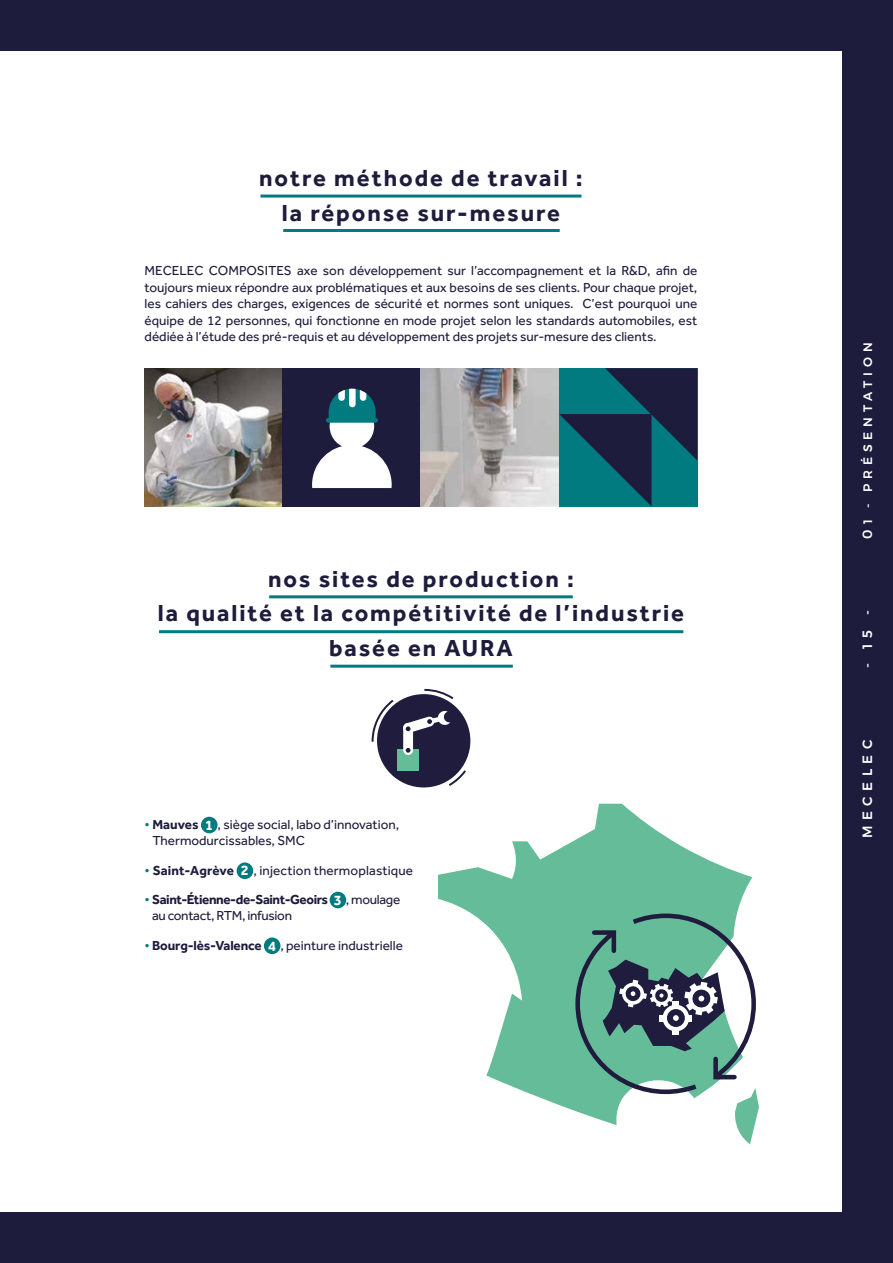
<style>
.page{position:relative;width:893px;height:1263px;background:#1e1c3c}
.page>*{position:absolute;margin:0;border:0;box-sizing:border-box;transform-origin:0 0}
.t1{font:700 24px/34.5px "Effra";letter-spacing:.08em;color:#1e1c3c;text-align:center}
.t2{font:13.5px/16.5px "Effra";color:#1e1c3c;text-align:justify}
.t3{font:13.5px/16.5px "Effra";letter-spacing:-.02em;color:#1e1c3c}
.t4{font:500 13.5px "Montserrat";letter-spacing:.4em;color:#fff}
.t5{font:500 12.3px "Montserrat";letter-spacing:.4em;color:#fff}
.s1{color:#017b7f}
.s2{font-weight:700}
.s3{font-weight:700;font-size:14.55px;color:#fff}
.s4{font-size:13.5px}
</style>
<div class="page">
<div style="left:0;top:51px;width:842px;height:1161px;background:#fff"></div>
<hr style="left:260px;top:195px;width:321px;height:3px;background:#017b7f">
<hr style="left:269px;top:595px;width:304px;height:3px;background:#017b7f">
<hr style="left:283px;top:229px;width:277px;height:3px;background:#017b7f">
<hr style="left:159px;top:630px;width:524px;height:3px;background:#017b7f">
<hr style="left:330px;top:665px;width:183px;height:3px;background:#017b7f">
<div style="left:201px;top:817px;width:17px;height:16px;background:#017b7f;border-radius:50%"></div>
<div style="left:237px;top:862px;width:16px;height:17px;background:#017b7f;border-radius:50%"></div>
<div style="left:330px;top:892px;width:16px;height:16px;background:#017b7f;border-radius:50%"></div>
<div style="left:264px;top:937px;width:16px;height:17px;background:#017b7f;border-radius:50%"></div>
<img style="left:145px;top:368px;width:138px;height:138px">
<div style="left:283px;top:368px;width:138px;height:138px;background:#1e1c3c"></div>
<img style="left:421px;top:368px;width:138px;height:138px">
<svg style="left:312px;top:445px;width:80px;height:43px"></svg>
<div style="left:330px;top:404px;width:44px;height:44px;background:#fff;border-radius:50%"></div>
<div style="left:326px;top:418px;width:52px;height:5px;background:#017b7f;border-radius:2px"></div>
<svg style="left:329px;top:389px;width:47px;height:29px"></svg>
<svg style="left:559px;top:368px;width:138px;height:138px;background:#0d5061"></svg>
<svg style="left:371px;top:688px;width:97px;height:100px"></svg>
<svg style="left:438px;top:804px;width:314px;height:306px;fill:#65bc99"></svg>
<svg style="left:573px;top:911px;width:186px;height:233px"></svg>
<h1 class="t1" style="left:259px;top:160px;width:325px">notre méthode de travail : la réponse sur-mesure</h1>
<p class="t2" style="left:145px;top:263px;width:554px">MECELEC COMPOSITES axe son développement sur l’accompagnement et la R&amp;D, afin de toujours mieux répondre aux problématiques et aux besoins de ses clients. Pour chaque projet, les cahiers des charges, exigences de sécurité et normes sont uniques. C’est pourquoi une équipe de 12 personnes, qui fonctionne en mode projet selon les standards automobiles, est dédiée à l’étude des pré-requis et au développement des projets sur-mesure des clients.</p>
<h1 class="t1" style="left:158px;top:561px;width:528px">nos sites de production :<br>la qualité et la compétitivité de l’industrie basée en AURA</h1>
<p class="t2" style="left:152px;top:816px;width:248px;text-indent:-8px"><span class="s1">•</span> <span class="s2">Mauves</span> <span class="s3">1</span> , siège social, labo d’innovation,<br>Thermodurcissables, SMC</p>
<p class="t2" style="left:145px;top:862px;width:270px"><span class="s1">•</span> <span class="s2">Saint-Agrève</span> <span class="s3">2</span> , injection thermoplastique</p>
<p class="t3" style="left:152px;top:891px;width:250px;text-indent:-8px"><span class="s1">•</span> <span class="s2">Saint-Étienne-de-Saint-Geoirs</span> <span class="s3">3</span> , moulage au contact, RTM, infusion</p>
<p class="t2" style="left:145px;top:937px;width:260px"><span class="s1">•</span> <span class="s2">Bourg-lès-Valence</span> <span class="s3">4</span> , peinture industrielle</p>
<p class="t5" style="left:858px;top:539px;width:198px;rotate:-90deg"><span class="s4">0</span>1 - PRÉSENTATION</p>
<p class="t4" style="left:856px;top:668px;width:60px;rotate:-90deg">- 1 5 -</p>
<p class="t4" style="left:856px;top:838px;width:99px;rotate:-90deg">MECELEC</p>
</div>
